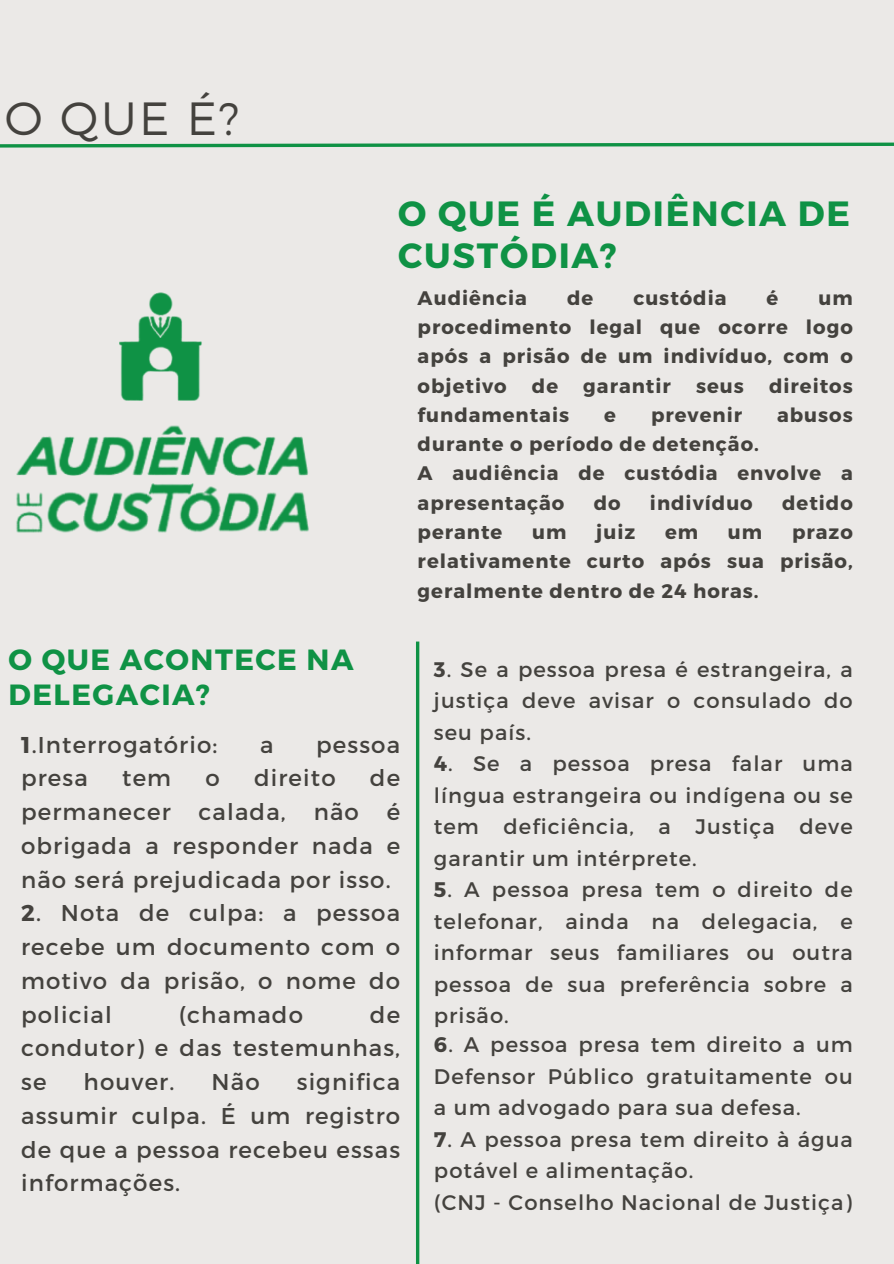
<style>
.page{position:relative;width:894px;height:1264px;background:#fff}
.page>*{position:absolute;margin:0;border:0;box-sizing:border-box;transform-origin:0 0}
.t1{font:300 46.5px "Montserrat";color:#44423e}
.t2{font:700 35.1px/41.5px "Montserrat";letter-spacing:.05em;color:#0f9245}
.t3{font:700 29.25px/34.7px "Montserrat";letter-spacing:.05em;color:#0f9245}
.t4{font:22.8px/33.8px "Montserrat";letter-spacing:.05em;color:#44423e;text-align:justify}
.t5{font:21px/31.5px "Montserrat";letter-spacing:.05em;color:#44423e;text-align:justify}
.t6{font:700 19.65px/29.2px "Montserrat";letter-spacing:.05em;color:#44423e;text-align:justify}
.s1{font-weight:700}
</style>
<div class="page">
<div style="left:0;top:0;width:893px;height:1263px;background:#ebe9e7"></div>
<svg style="left:0;top:142px;width:893px;height:6px"></svg>
<img style="left:16px;top:425px;width:293px;height:108px">
<img style="left:119px;top:292px;width:83px;height:109px">
<hr style="left:416px;top:641px;width:3px;height:622px;background:#0f9245">
<h1 class="t1" style="left:5px;top:88px;width:236px">O QUE É?</h1>
<p class="t2" style="left:398px;top:191px;width:453px">O QUE É AUDIÊNCIA DE<br>CUSTÓDIA?</p>
<p class="t6" style="left:417px;top:282px;width:111px">Audiência</p>
<p class="t6" style="left:567px;top:282px;width:28px">de</p>
<p class="t6" style="left:633px;top:282px;width:95px">custódia</p>
<p class="t6" style="left:766px;top:282px;width:13px">é</p>
<p class="t6" style="left:417px;top:282px;width:436px;text-indent:401px">um procedimento legal que ocorre logo após a prisão de um indivíduo, com o objetivo</p>
<p class="t6" style="left:531px;top:370px;width:28px">de</p>
<p class="t6" style="left:583px;top:370px;width:89px">garantir</p>
<p class="t6" style="left:696px;top:370px;width:49px">seus</p>
<p class="t6" style="left:768px;top:370px;width:85px">direitos</p>
<p class="t6" style="left:417px;top:399px;width:153px">fundamentais</p>
<p class="t6" style="left:604px;top:399px;width:13px">e</p>
<p class="t6" style="left:650px;top:399px;width:93px">prevenir</p>
<p class="t6" style="left:777px;top:399px;width:77px">abusos</p>
<p class="t6" style="left:417px;top:428px;width:343px">durante o período de detenção.</p>
<p class="t6" style="left:417px;top:458px;width:436px">A audiência de custódia envolve a apresentação</p>
<p class="t6" style="left:593px;top:487px;width:28px">do</p>
<p class="t6" style="left:649px;top:487px;width:104px">indivíduo</p>
<p class="t6" style="left:781px;top:487px;width:72px">detido</p>
<p class="t6" style="left:417px;top:516px;width:86px">perante</p>
<p class="t6" style="left:532px;top:516px;width:36px">um</p>
<p class="t6" style="left:596px;top:516px;width:41px">juiz</p>
<p class="t6" style="left:665px;top:516px;width:35px">em</p>
<p class="t6" style="left:727px;top:516px;width:36px">um</p>
<p class="t6" style="left:417px;top:516px;width:436px;text-indent:374px">prazo relativamente curto após sua prisão, geralmente dentro de 24 horas.</p>
<h2 class="t3" style="left:8px;top:640px;width:346px">O QUE ACONTECE NA<br>DELEGACIA?</h2>
<p class="t4" style="left:21px;top:726px;width:198px"><span class="s1">1</span>.Interrogatório:</p>
<p class="t4" style="left:260px;top:726px;width:15px">a</p>
<p class="t4" style="left:316px;top:726px;width:85px">pessoa</p>
<p class="t4" style="left:21px;top:760px;width:68px">presa</p>
<p class="t4" style="left:122px;top:760px;width:50px">tem</p>
<p class="t4" style="left:205px;top:760px;width:16px">o</p>
<p class="t4" style="left:254px;top:760px;width:83px">direito</p>
<p class="t4" style="left:21px;top:760px;width:380px;text-indent:349px">de permanecer calada, não é obrigada a responder nada e não será prejudicada por isso.</p>
<p class="t4" style="left:21px;top:895px;width:380px"><span class="s1">2</span>. Nota de culpa: a pessoa recebe um documento com o motivo da prisão, o nome do policial</p>
<p class="t4" style="left:21px;top:996px;width:380px;text-indent:349px">de condutor) e das testemunhas, se</p>
<p class="t4" style="left:179px;top:996px;width:126px">(chamado</p>
<p class="t4" style="left:83px;top:1064px;width:92px">houver.</p>
<p class="t4" style="left:211px;top:1064px;width:50px">Não</p>
<p class="t4" style="left:21px;top:1064px;width:380px;text-indent:275px">significa assumir culpa. É um registro de que a pessoa recebeu essas informações.</p>
<p class="t5" style="left:434px;top:652px;width:420px"><span class="s1">3</span>. Se a pessoa presa é estrangeira, a justiça deve avisar o consulado do seu país.</p>
<p class="t5" style="left:434px;top:747px;width:420px"><span class="s1">4</span>. Se a pessoa presa falar uma língua estrangeira ou indígena ou se tem deficiência, a Justiça deve garantir um intérprete.</p>
<p class="t5" style="left:434px;top:873px;width:420px"><span class="s1">5</span>. A pessoa presa tem o direito de telefonar, ainda na delegacia, e informar seus familiares ou outra pessoa de sua preferência sobre a prisão.</p>
<h3 class="t5" style="left:434px;top:1027px;width:420px"><span class="s1">6</span>. A pessoa presa tem direito a um Defensor Público gratuitamente ou a um advogado para sua defesa.</h3>
<h3 class="t5" style="left:434px;top:1122px;width:420px;text-align:left"><span class="s1">7</span>. A pessoa presa tem direito à água potável e alimentação.<br>(CNJ - Conselho Nacional de Justiça)</h3>
</div>
